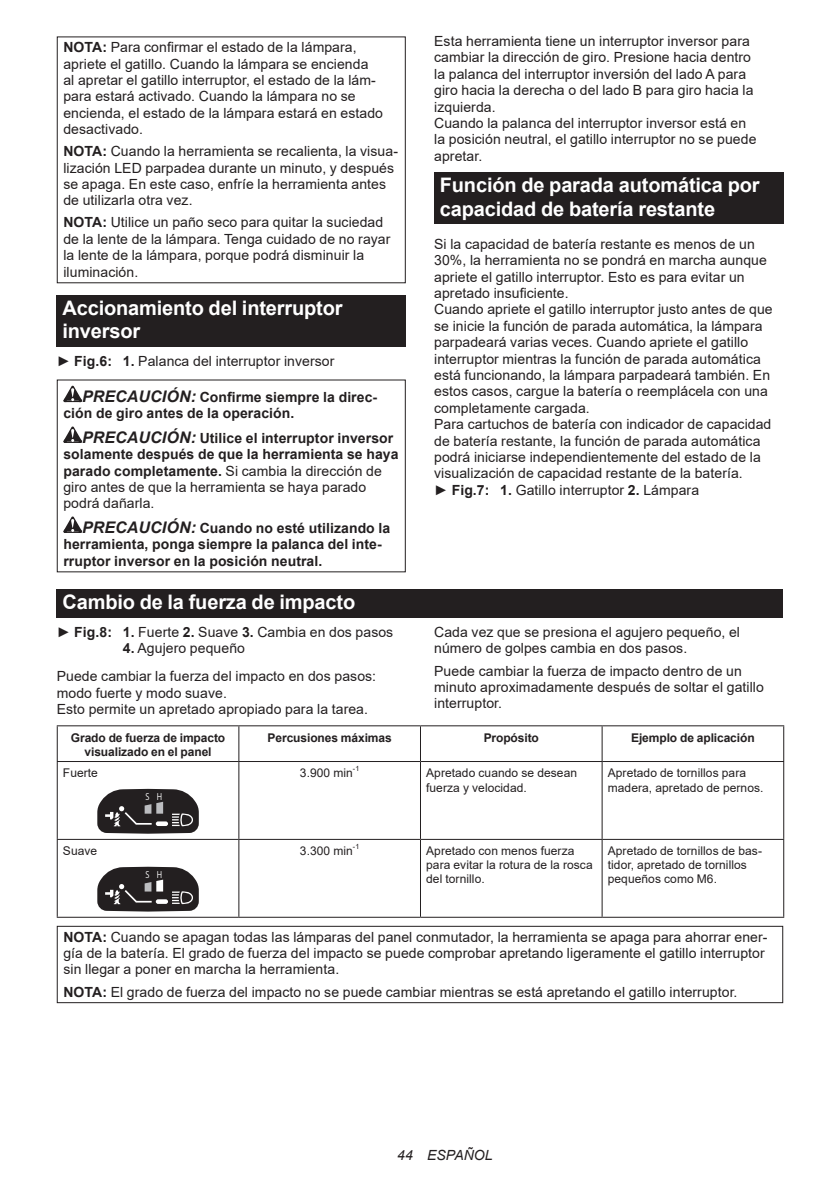
<style>
.page{position:relative;width:840px;height:1191px;background:#fff}
.page>*{position:absolute;margin:0;border:0;box-sizing:border-box;transform-origin:0 0}
.t1{font:700 20px/23.4px "Arial";letter-spacing:-.01em;color:#fff}
.t2{font:14px/16.4px "Arial";letter-spacing:.005em;color:#231f20}
.t3{font:700 14px/16.4px "Arial";letter-spacing:.005em;color:#231f20}
.t4{font:italic 14px "Arial";letter-spacing:.005em;color:#231f20}
.t5{font:12px/14px "Arial";letter-spacing:.005em;color:#231f20}
.t6{font:700 12px/14px "Arial";letter-spacing:-.01em;color:#231f20;text-align:center}
.t7{font:9px "Helvetica Bold 90 msp RKSJ H";color:#fff;scale:.85 1}
.t8{font:7.2px "Arial";color:#231f20}
.s1{font-weight:700}
.s2{font-style:italic;font-size:16px}
.s3{font-weight:400}
</style>
<div class="page">
<div style="left:57px;top:295px;width:348px;height:51px;background:#231f20"></div>
<svg style="left:63px;top:386px;width:19px;height:16px"></svg>
<svg style="left:63px;top:426px;width:19px;height:17px"></svg>
<svg style="left:63px;top:516px;width:19px;height:17px"></svg>
<div style="left:434px;top:172px;width:348px;height:52px;background:#231f20"></div>
<div style="left:57px;top:589px;width:725px;height:29px;background:#231f20"></div>
<hr style="left:57px;top:725px;width:182px;height:1px;background:#231f20">
<hr style="left:57px;top:726px;width:1px;height:35px;background:#231f20">
<hr style="left:239px;top:725px;width:181px;height:1px;background:#231f20">
<hr style="left:238px;top:726px;width:1px;height:35px;background:#231f20">
<hr style="left:420px;top:725px;width:181px;height:1px;background:#231f20">
<hr style="left:420px;top:726px;width:1px;height:35px;background:#231f20">
<hr style="left:601px;top:725px;width:182px;height:1px;background:#231f20">
<hr style="left:601px;top:726px;width:1px;height:35px;background:#231f20">
<hr style="left:782px;top:726px;width:1px;height:35px;background:#231f20">
<hr style="left:57px;top:761px;width:182px;height:1px;background:#231f20">
<hr style="left:57px;top:762px;width:1px;height:77px;background:#231f20">
<hr style="left:239px;top:761px;width:181px;height:1px;background:#231f20">
<hr style="left:238px;top:762px;width:1px;height:77px;background:#231f20">
<hr style="left:420px;top:761px;width:181px;height:1px;background:#231f20">
<hr style="left:420px;top:762px;width:1px;height:77px;background:#231f20">
<hr style="left:601px;top:761px;width:182px;height:1px;background:#231f20">
<hr style="left:601px;top:762px;width:1px;height:77px;background:#231f20">
<hr style="left:782px;top:762px;width:1px;height:77px;background:#231f20">
<hr style="left:57px;top:839px;width:182px;height:1px;background:#231f20">
<hr style="left:57px;top:840px;width:1px;height:76px;background:#231f20">
<hr style="left:239px;top:839px;width:181px;height:1px;background:#231f20">
<hr style="left:238px;top:840px;width:1px;height:76px;background:#231f20">
<hr style="left:420px;top:839px;width:181px;height:1px;background:#231f20">
<hr style="left:420px;top:840px;width:1px;height:76px;background:#231f20">
<hr style="left:601px;top:839px;width:182px;height:1px;background:#231f20">
<hr style="left:601px;top:840px;width:1px;height:76px;background:#231f20">
<hr style="left:782px;top:840px;width:1px;height:76px;background:#231f20">
<hr style="left:57px;top:916px;width:182px;height:1px;background:#231f20">
<hr style="left:239px;top:916px;width:181px;height:1px;background:#231f20">
<hr style="left:420px;top:916px;width:181px;height:1px;background:#231f20">
<hr style="left:601px;top:916px;width:182px;height:1px;background:#231f20">
<svg style="left:97px;top:789px;width:102px;height:44px;background:#484445"></svg>
<svg style="left:97px;top:866px;width:102px;height:45px;background:#4c494a"></svg>
<div style="left:57px;top:925px;width:725px;height:78px;border:1px solid #231f20"></div>
<p class="t2" style="left:63px;top:39px;width:321px"><span class="s1">NOTA:</span> Para confirmar el estado de la lámpara, apriete el gatillo. Cuando la lámpara se encienda<br>al apretar el gatillo interruptor, el estado de la lám&shy;para estará activado. Cuando la lámpara no se encienda, el estado de la lámpara estará en estado desactivado.</p>
<p class="t2" style="left:63px;top:143px;width:336px"><span class="s1">NOTA:</span> Cuando la herramienta se recalienta, la visua&shy;lización LED parpadea durante un minuto, y después se apaga. En este caso, enfríe la herramienta antes de utilizarla otra vez.</p>
<p class="t2" style="left:63px;top:214px;width:328px"><span class="s1">NOTA:</span> Utilice un paño seco para quitar la suciedad de la lente de la lámpara. Tenga cuidado de no rayar la lente de la lámpara, porque podrá disminuir la iluminación.</p>
<h1 class="t1" style="left:62px;top:296px;width:281px">Accionamiento del interruptor inversor</h1>
<p class="t2" style="left:57px;top:352px;width:279px">► <span class="s1">Fig.6: 1.</span> Palanca del interruptor inversor</p>
<p class="t3" style="left:63px;top:389px;width:315px;text-indent:19px"><span class="s2">PRECAUCIÓN:</span> Confirme siempre la direc&shy;ción de giro antes de la operación.</p>
<p class="t3" style="left:63px;top:430px;width:336px;text-indent:19px"><span class="s2">PRECAUCIÓN:</span> Utilice el interruptor inversor solamente después de que la herramienta se haya parado completamente. <span class="s3">Si cambia la dirección de giro antes de que la herramienta se haya parado podrá dañarla.</span></p>
<p class="t3" style="left:63px;top:520px;width:328px;text-indent:19px"><span class="s2">PRECAUCIÓN:</span> Cuando no esté utilizando la herramienta, ponga siempre la palanca del inte&shy;rruptor inversor en la posición neutral.</p>
<h1 class="t1" style="left:62px;top:591px;width:294px">Cambio de la fuerza de impacto</h1>
<p class="t2" style="left:57px;top:624px;width:338px">► <span class="s1">Fig.8: 1.</span> Fuerte <span class="s1">2.</span> Suave <span class="s1">3.</span> Cambia en dos pasos</p>
<p class="t2" style="left:57px;top:634px;width:321px;line-height:27.8px;text-indent:66px"><span class="s1">4.</span> Agujero pequeño<br>Puede cambiar la fuerza del impacto en dos pasos:</p>
<p class="t2" style="left:57px;top:684px;width:312px">modo fuerte y modo suave.<br>Esto permite un apretado apropiado para la tarea.</p>
<p class="t2" style="left:434px;top:33px;width:323px">Esta herramienta tiene un interruptor inversor para cambiar la dirección de giro. Presione hacia dentro la palanca del interruptor inversión del lado A para giro hacia la derecha o del lado B para giro hacia la izquierda.<br>Cuando la palanca del interruptor inversor está en la posición neutral, el gatillo interruptor no se puede apretar.</p>
<h1 class="t1" style="left:439px;top:174px;width:321px">Función de parada automática por capacidad de batería restante</h1>
<p class="t2" style="left:434px;top:236px;width:340px">Si la capacidad de batería restante es menos de un 30%, la herramienta no se pondrá en marcha aunque apriete el gatillo interruptor. Esto es para evitar un apretado insuficiente.<br>Cuando apriete el gatillo interruptor justo antes de que se inicie la función de parada automática, la lámpara parpadeará varias veces. Cuando apriete el gatillo interruptor mientras la función de parada automática está funcionando, la lámpara parpadeará también. En estos casos, cargue la batería o reemplácela con una completamente cargada.<br>Para cartuchos de batería con indicador de capacidad de batería restante, la función de parada automática podrá iniciarse independientemente del estado de la visualización de capacidad restante de la batería.<br>► <span class="s1">Fig.7: 1.</span> Gatillo interruptor <span class="s1">2.</span> Lámpara</p>
<p class="t2" style="left:434px;top:624px;width:307px">Cada vez que se presiona el agujero pequeño, el número de golpes cambia en dos pasos.</p>
<p class="t2" style="left:434px;top:662px;width:331px">Puede cambiar la fuerza de impacto dentro de un minuto aproximadamente después de soltar el gatillo interruptor.</p>
<p class="t6" style="left:71px;top:730px;width:156px">Grado de fuerza de impacto visualizado en el panel</p>
<p class="t6" style="left:267px;top:730px;width:125px">Percusiones máximas</p>
<p class="t6" style="left:483px;top:730px;width:57px">Propósito</p>
<p class="t6" style="left:630px;top:730px;width:125px">Ejemplo de aplicación</p>
<p class="t5" style="left:63px;top:766px;width:37px">Fuerte</p>
<p class="t7" style="left:145px;top:791px;width:21px">S H</p>
<p class="t5" style="left:300px;top:766px;width:54px">3.900 min</p>
<p class="t8" style="left:353px;top:764px;width:8px">-1</p>
<p class="t5" style="left:426px;top:766px;width:152px">Apretado cuando se desean fuerza y velocidad.</p>
<p class="t5" style="left:607px;top:766px;width:157px">Apretado de tornillos para madera, apretado de pernos.</p>
<p class="t5" style="left:63px;top:844px;width:36px">Suave</p>
<p class="t7" style="left:145px;top:869px;width:21px">S H</p>
<p class="t5" style="left:300px;top:844px;width:54px">3.300 min</p>
<p class="t8" style="left:353px;top:842px;width:8px">-1</p>
<p class="t5" style="left:426px;top:844px;width:168px">Apretado con menos fuerza para evitar la rotura de la rosca del tornillo.</p>
<p class="t5" style="left:607px;top:844px;width:156px">Apretado de tornillos de bas&shy;tidor, apretado de tornillos pequeños como M6.</p>
<p class="t2" style="left:63px;top:928px;width:705px"><span class="s1">NOTA:</span> Cuando se apagan todas las lámparas del panel conmutador, la herramienta se apaga para ahorrar ener&shy;gía de la batería. El grado de fuerza del impacto se puede comprobar apretando ligeramente el gatillo interruptor sin llegar a poner en marcha la herramienta.</p>
<p class="t2" style="left:63px;top:983px;width:675px"><span class="s1">NOTA:</span> El grado de fuerza del impacto no se puede cambiar mientras se está apretando el gatillo interruptor.</p>
<p class="t4" style="left:397px;top:1146px;width:97px">44 ESPAÑOL</p>
</div>
